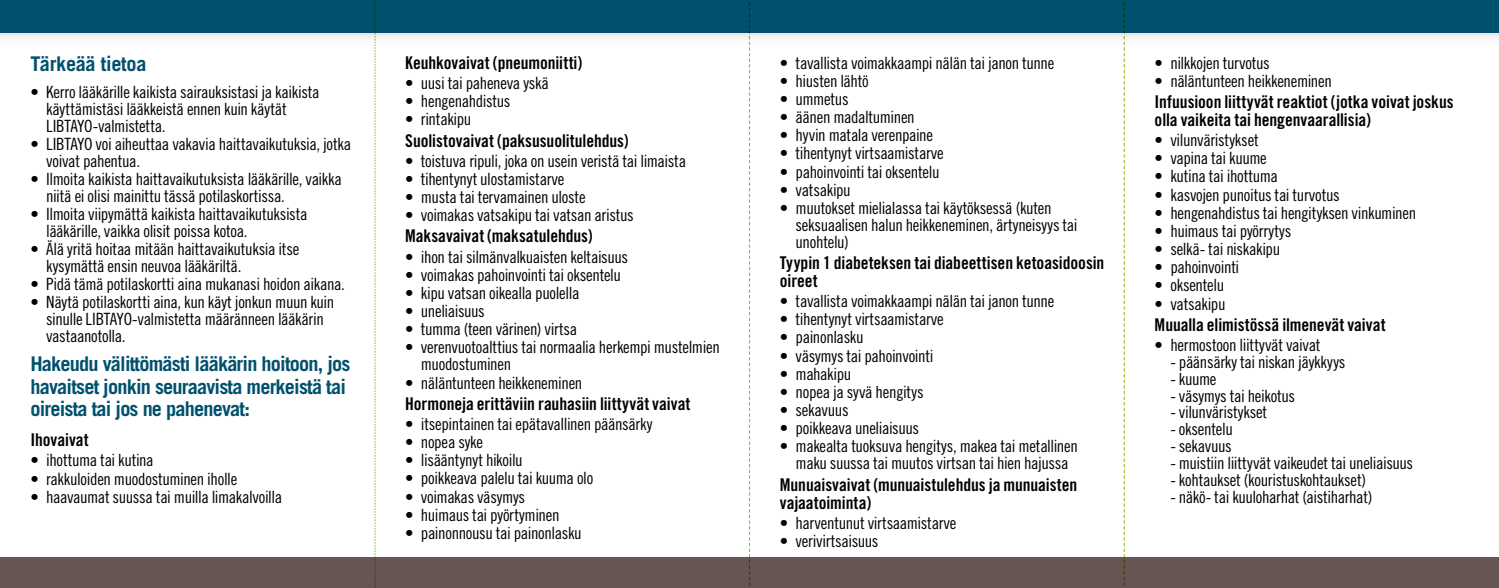
<style>
.page{position:relative;width:1499px;height:588px;background:#fff}
.page>*{position:absolute;margin:0;border:0;box-sizing:border-box;transform-origin:0 0}
.t1{font:700 20.25px/22.5px "Trade Gothic LT Std";letter-spacing:-.04em;color:#00516d}
.t2{font:700 20.25px "Trade Gothic LT Std";letter-spacing:-.015em;color:#00516d}
.t3{font:17.55px/18px "Trade Gothic LT Std Bd Cn 20";color:#000}
.t4{font:16.88px/16.9px "Trade Gothic LT Std Cn 18";letter-spacing:-.02em;color:#000}
</style>
<div class="page">
<svg style="left:0;top:32px;width:1498px;height:26px"></svg>
<div style="left:0;top:0;width:1498px;height:32px;background:#00516d"></div>
<div style="left:0;top:557px;width:1498px;height:30px;background:#665552"></div>
<svg style="left:375px;top:0;width:1px;height:586px"></svg>
<svg style="left:749px;top:2px;width:1px;height:584px"></svg>
<svg style="left:1123px;top:2px;width:1px;height:584px"></svg>
<p class="t2" style="left:30px;top:51px;width:118px">Tärkeää tietoa</p>
<p class="t4" style="left:46px;top:83px;width:275px;text-indent:-16px">• Kerro lääkärille kaikista sairauksistasi ja kaikista käyttämistäsi lääkkeistä ennen kuin käytät<br>LIBTAYO-valmistetta.</p>
<p class="t4" style="left:46px;top:135px;width:307px;text-indent:-16px">• LIBTAYO voi aiheuttaa vakavia haittavaikutuksia, jotka voivat pahentua.</p>
<p class="t4" style="left:46px;top:170px;width:297px;text-indent:-16px">• Ilmoita kaikista haittavaikutuksista lääkärille, vaikka niitä ei olisi mainittu tässä potilaskortissa.</p>
<p class="t4" style="left:46px;top:205px;width:263px;text-indent:-16px">• Ilmoita viipymättä kaikista haittavaikutuksista lääkärille, vaikka olisit poissa kotoa.</p>
<p class="t4" style="left:46px;top:240px;width:255px;text-indent:-16px">• Älä yritä hoitaa mitään haittavaikutuksia itse kysymättä ensin neuvoa lääkäriltä.</p>
<p class="t4" style="left:30px;top:275px;width:316px">• Pidä tämä potilaskortti aina mukanasi hoidon aikana.</p>
<p class="t4" style="left:46px;top:293px;width:290px;text-indent:-16px">• Näytä potilaskortti aina, kun käyt jonkun muun kuin sinulle LIBTAYO-valmistetta määränneen lääkärin vastaanotolla.</p>
<p class="t1" style="left:30px;top:352px;width:322px">Hakeudu välittömästi lääkärin hoitoon, jos havaitset jonkin seuraavista merkeistä tai oireista tai jos ne pahenevat:</p>
<p class="t3" style="left:30px;top:430px;width:60px">Ihovaivat</p>
<p class="t4" style="left:30px;top:451px;width:125px">• ihottuma tai kutina</p>
<p class="t4" style="left:30px;top:469px;width:208px">• rakkuloiden muodostuminen iholle</p>
<p class="t4" style="left:30px;top:487px;width:253px">• haavaumat suussa tai muilla limakalvoilla</p>
<p class="t3" style="left:405px;top:54px;width:179px">Keuhkovaivat (pneumoniitti)</p>
<p class="t4" style="left:405px;top:74px;width:145px">• uusi tai paheneva yskä</p>
<p class="t4" style="left:405px;top:93px;width:107px">• hengenahdistus</p>
<p class="t4" style="left:405px;top:111px;width:68px">• rintakipu</p>
<p class="t3" style="left:405px;top:131px;width:225px">Suolistovaivat (paksusuolitulehdus)</p>
<p class="t4" style="left:405px;top:152px;width:283px">• toistuva ripuli, joka on usein veristä tai limaista</p>
<p class="t4" style="left:405px;top:170px;width:161px">• tihentynyt ulostamistarve</p>
<p class="t4" style="left:405px;top:188px;width:182px">• musta tai tervamainen uloste</p>
<p class="t4" style="left:405px;top:206px;width:230px">• voimakas vatsakipu tai vatsan aristus</p>
<p class="t3" style="left:405px;top:227px;width:189px">Maksavaivat (maksatulehdus)</p>
<p class="t4" style="left:405px;top:248px;width:224px">• ihon tai silmänvalkuaisten keltaisuus</p>
<p class="t4" style="left:405px;top:266px;width:217px">• voimakas pahoinvointi tai oksentelu</p>
<p class="t4" style="left:405px;top:284px;width:176px">• kipu vatsan oikealla puolella</p>
<p class="t4" style="left:405px;top:302px;width:81px">• uneliaisuus</p>
<p class="t4" style="left:405px;top:320px;width:174px">• tumma (teen värinen) virtsa</p>
<p class="t4" style="left:421px;top:338px;width:300px;text-indent:-16px">• verenvuotoalttius tai normaalia herkempi mustelmien muodostuminen</p>
<p class="t4" style="left:405px;top:373px;width:179px">• näläntunteen heikkeneminen</p>
<p class="t3" style="left:405px;top:394px;width:287px">Hormoneja erittäviin rauhasiin liittyvät vaivat</p>
<p class="t4" style="left:405px;top:415px;width:249px">• itsepintainen tai epätavallinen päänsärky</p>
<p class="t4" style="left:405px;top:433px;width:80px">• nopea syke</p>
<p class="t4" style="left:405px;top:451px;width:119px">• lisääntynyt hikoilu</p>
<p class="t4" style="left:405px;top:469px;width:190px">• poikkeava palelu tai kuuma olo</p>
<p class="t4" style="left:405px;top:487px;width:121px">• voimakas väsymys</p>
<p class="t4" style="left:405px;top:505px;width:156px">• huimaus tai pyörtyminen</p>
<p class="t4" style="left:405px;top:524px;width:178px">• painonnousu tai painonlasku</p>
<p class="t4" style="left:780px;top:54px;width:276px">• tavallista voimakkaampi nälän tai janon tunne</p>
<p class="t4" style="left:780px;top:72px;width:90px">• hiusten lähtö</p>
<p class="t4" style="left:780px;top:90px;width:70px">• ummetus</p>
<p class="t4" style="left:780px;top:108px;width:136px">• äänen madaltuminen</p>
<p class="t4" style="left:780px;top:126px;width:155px">• hyvin matala verenpaine</p>
<p class="t4" style="left:780px;top:145px;width:165px">• tihentynyt virtsaamistarve</p>
<p class="t4" style="left:780px;top:163px;width:161px">• pahoinvointi tai oksentelu</p>
<p class="t4" style="left:780px;top:181px;width:72px">• vatsakipu</p>
<p class="t4" style="left:795px;top:199px;width:283px;text-indent:-16px">• muutokset mielialassa tai käytöksessä (kuten seksuaalisen halun heikkeneminen, ärtyneisyys tai unohtelu)</p>
<p class="t3" style="left:780px;top:253px;width:326px">Tyypin 1 diabeteksen tai diabeettisen ketoasidoosin oireet</p>
<p class="t4" style="left:780px;top:292px;width:276px">• tavallista voimakkaampi nälän tai janon tunne</p>
<p class="t4" style="left:780px;top:310px;width:165px">• tihentynyt virtsaamistarve</p>
<p class="t4" style="left:780px;top:328px;width:85px">• painonlasku</p>
<p class="t4" style="left:780px;top:346px;width:155px">• väsymys tai pahoinvointi</p>
<p class="t4" style="left:780px;top:365px;width:73px">• mahakipu</p>
<p class="t4" style="left:780px;top:383px;width:145px">• nopea ja syvä hengitys</p>
<p class="t4" style="left:780px;top:401px;width:70px">• sekavuus</p>
<p class="t4" style="left:780px;top:419px;width:141px">• poikkeava uneliaisuus</p>
<p class="t4" style="left:780px;top:437px;width:299px;text-align:center">• makealta tuoksuva hengitys, makea tai metallinen maku suussa tai muutos virtsan tai hien hajussa</p>
<p class="t3" style="left:780px;top:475px;width:299px">Munuaisvaivat (munuaistulehdus ja munuaisten vajaatoiminta)</p>
<p class="t4" style="left:780px;top:513px;width:178px">• harventunut virtsaamistarve</p>
<p class="t4" style="left:780px;top:532px;width:100px">• verivirtsaisuus</p>
<p class="t4" style="left:1154px;top:54px;width:117px">• nilkkojen turvotus</p>
<p class="t4" style="left:1154px;top:72px;width:179px">• näläntunteen heikkeneminen</p>
<p class="t3" style="left:1154px;top:92px;width:300px">Infuusioon liittyvät reaktiot (jotka voivat joskus olla vaikeita tai hengenvaarallisia)</p>
<p class="t4" style="left:1154px;top:131px;width:106px">• vilunväristykset</p>
<p class="t4" style="left:1154px;top:149px;width:114px">• vapina tai kuume</p>
<p class="t4" style="left:1154px;top:168px;width:125px">• kutina tai ihottuma</p>
<p class="t4" style="left:1154px;top:186px;width:186px">• kasvojen punoitus tai turvotus</p>
<p class="t4" style="left:1154px;top:204px;width:263px">• hengenahdistus tai hengityksen vinkuminen</p>
<p class="t4" style="left:1154px;top:222px;width:138px">• huimaus tai pyörrytys</p>
<p class="t4" style="left:1154px;top:240px;width:127px">• selkä- tai niskakipu</p>
<p class="t4" style="left:1154px;top:258px;width:86px">• pahoinvointi</p>
<p class="t4" style="left:1154px;top:276px;width:71px">• oksentelu</p>
<p class="t4" style="left:1154px;top:295px;width:72px">• vatsakipu</p>
<p class="t3" style="left:1154px;top:315px;width:232px">Muualla elimistössä ilmenevät vaivat</p>
<p class="t4" style="left:1154px;top:336px;width:167px">• hermostoon liittyvät vaivat</p>
<p class="t4" style="left:1170px;top:353px;width:176px">- päänsärky tai niskan jäykkyys</p>
<p class="t4" style="left:1170px;top:370px;width:48px">- kuume</p>
<p class="t4" style="left:1170px;top:386px;width:126px">- väsymys tai heikotus</p>
<p class="t4" style="left:1170px;top:403px;width:98px">- vilunväristykset</p>
<p class="t4" style="left:1170px;top:420px;width:64px">- oksentelu</p>
<p class="t4" style="left:1170px;top:437px;width:63px">- sekavuus</p>
<p class="t4" style="left:1170px;top:454px;width:244px">- muistiin liittyvät vaikeudet tai uneliaisuus</p>
<p class="t4" style="left:1170px;top:471px;width:197px">- kohtaukset (kouristuskohtaukset)</p>
<p class="t4" style="left:1170px;top:488px;width:204px">- näkö- tai kuuloharhat (aistiharhat)</p>
</div>
